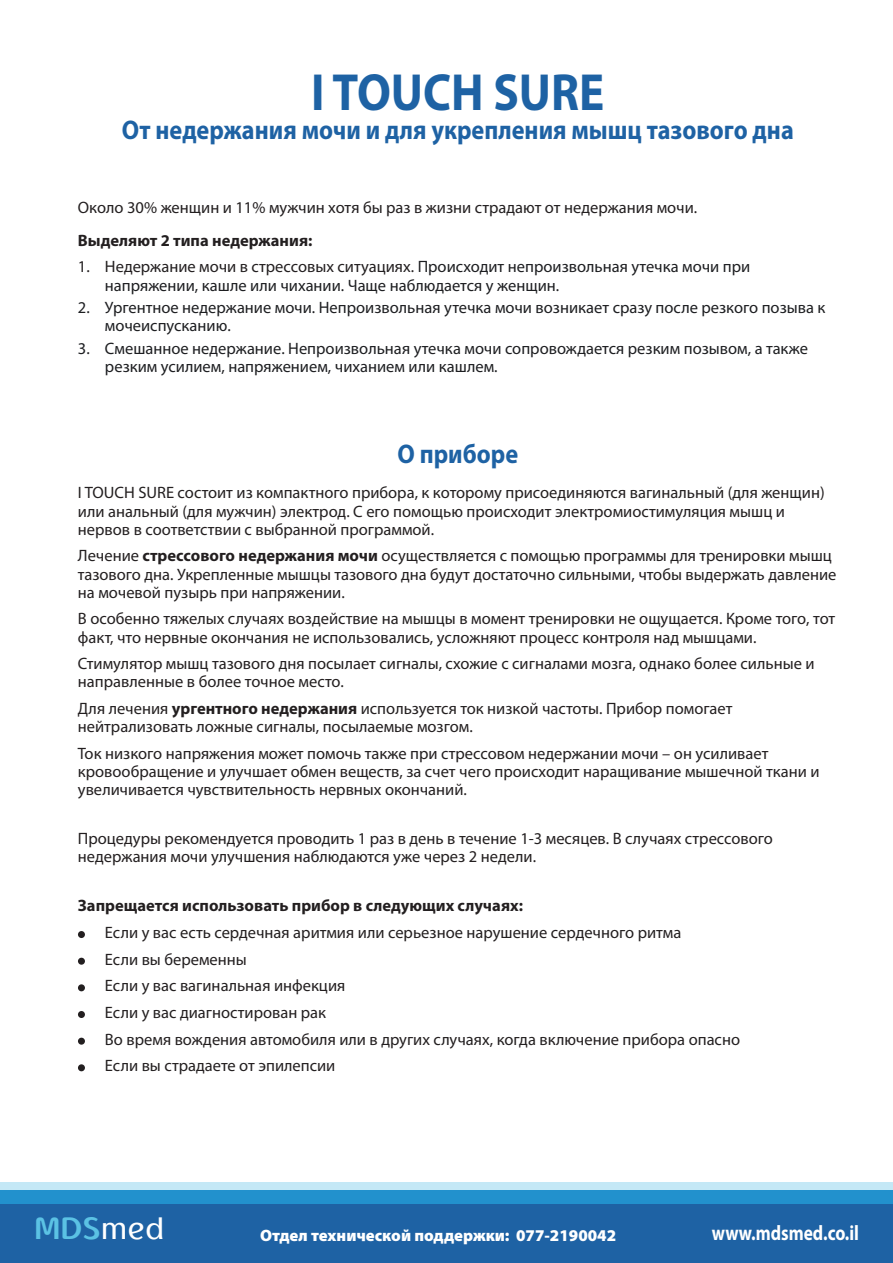
<style>
.page{position:relative;width:893px;height:1263px;background:#fff}
.page>*{position:absolute;margin:0;border:0;box-sizing:border-box;transform-origin:0 0}
.t1{font:700 52.5px "Myriad Pro";color:#1e62a4;scale:.9 1}
.t2{font:700 31.65px "En Typogarph";color:#5bc2e4}
.t3{font:700 27px "Myriad Pro";color:#1e62a4;scale:.9 1}
.t4{font:700 21px "Myriad Pro";color:#fff;scale:.83 1}
.t5{font:16.5px/18.1px "Myriad Pro";color:#231f20}
.t6{font:16.5px/22.4px "Myriad Pro";color:#1d1e21}
.t7{font:700 16.5px "Myriad Pro";color:#231f20}
.t8{font:900 16.5px "Myriad Pro";color:#fff}
.s1{font-weight:700;color:#231f20}
.s2{color:#231f20}
.s3{font-weight:700}
.s4{font-weight:400;color:#fff}
</style>
<div class="page">
<div style="left:78px;top:931px;width:7px;height:7px;background:#231f20;border-radius:50%"></div>
<div style="left:78px;top:958px;width:7px;height:7px;background:#231f20;border-radius:50%"></div>
<div style="left:78px;top:984px;width:7px;height:7px;background:#231f20;border-radius:50%"></div>
<div style="left:78px;top:1011px;width:7px;height:7px;background:#231f20;border-radius:50%"></div>
<div style="left:78px;top:1038px;width:7px;height:7px;background:#231f20;border-radius:50%"></div>
<div style="left:78px;top:1064px;width:7px;height:7px;background:#231f20;border-radius:50%"></div>
<div style="left:0;top:1183px;width:893px;height:8px;background:#c4e8f6"></div>
<div style="left:0;top:1198px;width:893px;height:65px;background:#1e62a4"></div>
<div style="left:0;top:1191px;width:893px;height:13px;background:#2291cd"></div>
<h1 class="t1" style="left:311px;top:58px;width:327px">I TOUCH SURE</h1>
<h3 class="t3" style="left:122px;top:113px;width:748px">От недержания мочи и для укрепления мышц тазового дна</h3>
<p class="t5" style="left:78px;top:198px;width:621px">Около 30% женщин и 11% мужчин хотя бы раз в жизни страдают от недержания мочи.</p>
<p class="t6" style="left:105px;top:227px;width:647px;line-height:26.7px;text-indent:-27px"><span class="s1">Выделяют 2 типа недержания:<br></span><span class="s2">Недержание мочи в стрессовых ситуациях.</span> Происходит непроизвольная утечка мочи при</p>
<p class="t5" style="left:78px;top:258px;width:13px">1.</p>
<p class="t6" style="left:78px;top:296px;width:13px">2.</p>
<p class="t6" style="left:78px;top:337px;width:13px">3.</p>
<p class="t6" style="left:105px;top:274px;width:722px">напряжении, кашле или чихании. Чаще наблюдается у женщин.<br>Ургентное недержание мочи. Непроизвольная утечка мочи возникает сразу после резкого позыва к</p>
<p class="t6" style="left:105px;top:314px;width:705px">мочеиспусканию.<br>Смешанное недержание. Непроизвольная утечка мочи сопровождается резким позывом а, также</p>
<p class="t6" style="left:105px;top:355px;width:394px">резким усилием, напряжением, чиханием или кашлем.</p>
<h3 class="t3" style="left:397px;top:437px;width:136px">О приборе</h3>
<p class="t5" style="left:78px;top:484px;width:748px">I TOUCH SURE состоит из компактного прибора к, которому присоединяются вагинальный (для женщин( или анальный (для мужчин) электрод С. его помощью происходит электромиостимуляция мышц и нервов в соответствии с выбранной программой.</p>
<p class="t5" style="left:78px;top:546px;width:760px">Лечение <span class="s3">стрессового недержания мочи</span> осуществляется с помощью программы для тренировки мышц тазового дна. Укрепленные мышцы тазового дна будут достаточно сильными, чтобы выдержать давление на мочевой пузырь при напряжении.</p>
<p class="t5" style="left:78px;top:609px;width:759px">В особенно тяжелых случаях воздействие на мышцы в момент тренировки не ощущается. Кроме того, тот факт, что нервные окончания не использовались, усложняют процесс контроля над мышцами.</p>
<p class="t5" style="left:78px;top:654px;width:738px">Стимулятор мышц тазового дня посылает сигналы, схожие с сигналами мозга, однако более сильные и направленные в более точное место.</p>
<p class="t5" style="left:78px;top:699px;width:656px">Для лечения <span class="s3">ургентного недержания</span> используется ток низкой частоты. Прибор помогает нейтрализовать ложные сигналы, посылаемые мозгом.</p>
<p class="t5" style="left:78px;top:744px;width:743px">Ток низкого напряжения может помочь также при стрессовом недержании мочи – он усиливает кровообращение и улучшает обмен веществ, за счет чего происходит наращивание мышечной ткани и увеличивается чувствительность нервных окончаний.</p>
<p class="t5" style="left:78px;top:829px;width:696px">Процедуры рекомендуется проводить 1 раз в день в течение 1-3 месяцев В. случаях стрессового недержания мочи улучшения наблюдаются уже через 2 недели.</p>
<p class="t7" style="left:78px;top:895px;width:446px">Запрещается использовать прибор в следующих случаях:</p>
<p class="t5" style="left:105px;top:919px;width:637px;line-height:26.7px">Если у вас есть сердечная аритмия или серьезное нарушение сердечного ритма<br>Если вы беременны<br>Если у вас вагинальная инфекция<br>Если у вас диагностирован рак<br>Во время вождения автомобиля или в других случаях, когда включение прибора опасно Если вы страдаете от эпилепсии</p>
<h2 class="t2" style="left:34px;top:1206px;width:132px">MDS<span class="s4">med</span></h2>
<p class="t8" style="left:260px;top:1225px;width:357px">Отдел технической поддержки: 077-2190042</p>
<p class="t4" style="left:712px;top:1219px;width:179px">www.mdsmed c o. i l.</p>
</div>
